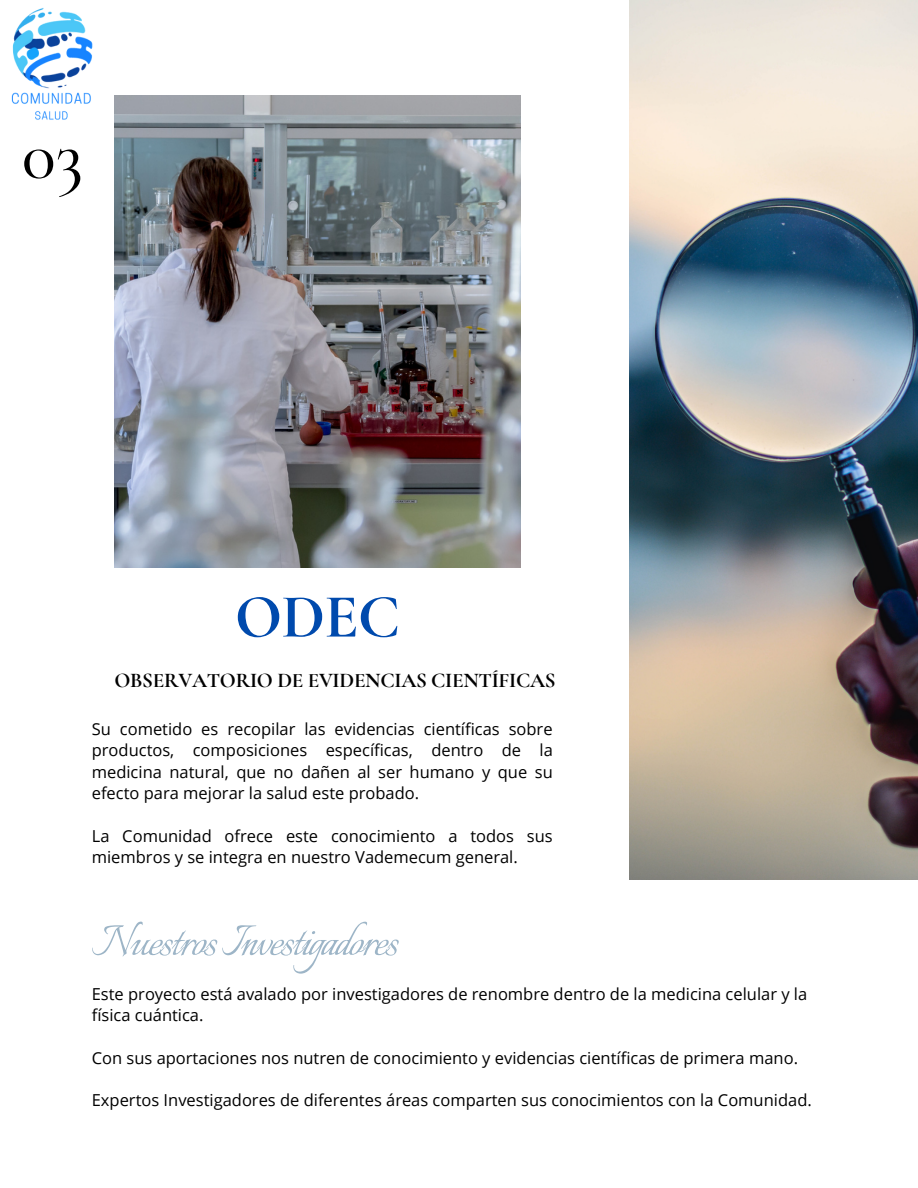
<style>
.page{position:relative;width:918px;height:1188px;background:#fff}
.page>*{position:absolute;margin:0;border:0;box-sizing:border-box;transform-origin:0 0}
.t1{font:500 70.5px "Cormorant Garamond";color:#000}
.t2{font:700 62.1px "Cormorant Garamond";color:#004aad}
.t3{font:54px "Italianno";letter-spacing:-.035em;color:#9db5c7}
.t4{font:700 21px "Cormorant Garamond";letter-spacing:-.015em;color:#000}
.t5{font:16.5px/21.3px "Open Sans";color:#000}
</style>
<div class="page">
<img style="left:114px;top:96px;width:406px;height:471px">
<img style="left:630px;top:0;width:288px;height:880px">
<img style="left:11px;top:8px;width:136px;height:159px">
<h1 class="t1" style="left:22px;top:113px;width:63px">03</h1>
<h2 class="t2" style="left:235px;top:579px;width:167px">ODEC</h2>
<p class="t4" style="left:114px;top:668px;width:443px">OBSERVATORIO DE EVIDENCIAS CIENTÍFICAS</p>
<p class="t5" style="left:92px;top:718px;width:463px;text-align:justify">Su cometido es recopilar las evidencias científicas sobre productos, composiciones específicas, dentro de la medicina natural, que no dañen al ser humano y que su efecto para mejorar la salud este probado.</p>
<p class="t5" style="left:92px;top:825px;width:462px">La Comunidad ofrece este conocimiento a todos sus miembros y se integra en nuestro Vademecum general.</p>
<h3 class="t3" style="left:92px;top:912px;width:308px">NuestrosInvestigadores</h3>
<p class="t5" style="left:92px;top:983px;width:717px">Este proyecto está avalado por investigadores de renombre dentro de la medicina celular y la física cuántica.</p>
<p class="t5" style="left:92px;top:1047px;width:708px">Con sus aportaciones nos nutren de conocimiento y evidencias científicas de primera mano.</p>
<p class="t5" style="left:92px;top:1089px;width:722px">Expertos Investigadores de diferentes áreas comparten sus conocimientos con la Comunidad.</p>
</div>
